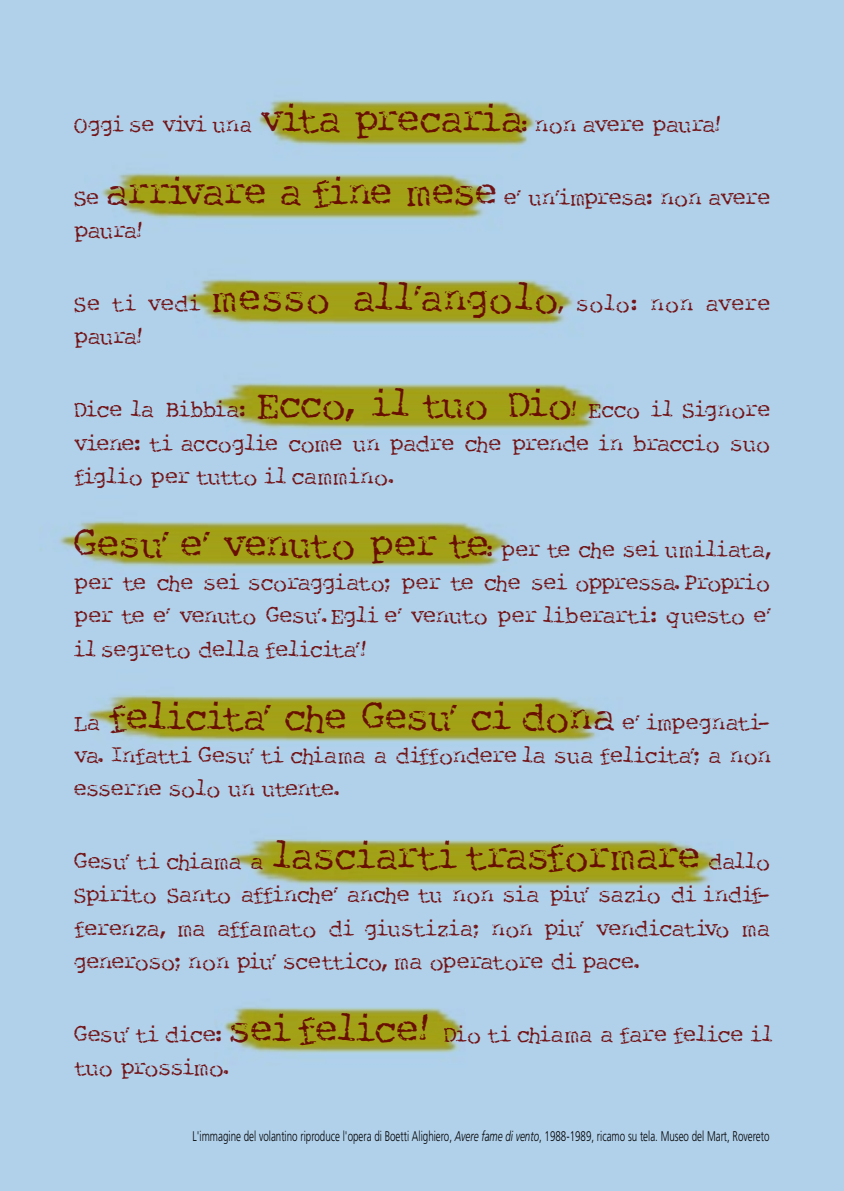
<style>
.page{position:relative;width:844px;height:1191px;background:#fff}
.page>*{position:absolute;margin:0;border:0;box-sizing:border-box;transform-origin:0 0}
.t1{font:42px "Gen X Crumble";letter-spacing:.06em;color:#721417}
.t2{font:24.5px/33.2px "Gen X Crumble";letter-spacing:.06em;color:#721417}
.t3{font:24.5px/33.2px "Gen X Crumble";letter-spacing:.085em;color:#721417}
.t4{font:300 14px "Frutiger";color:#000;scale:.7 1}
.s1{font-size:42px}
.s2{font-size:24.5px}
.s3{font-style:italic}
</style>
<div class="page">
<div style="left:0;top:0;width:843px;height:1191px;background:#b1d1eb"></div>
<img style="left:257px;top:100px;width:278px;height:47px">
<img style="left:101px;top:173px;width:392px;height:46px">
<img style="left:183px;top:279px;width:391px;height:46px">
<img style="left:213px;top:383px;width:391px;height:46px">
<img style="left:40px;top:521px;width:471px;height:47px">
<img style="left:87px;top:695px;width:526px;height:47px">
<img style="left:229px;top:839px;width:492px;height:47px">
<img style="left:214px;top:1007px;width:250px;height:46px">
<p class="t2" style="left:74px;top:108px;width:646px">Oggi se vivi una <span class="s1">vita precaria</span>: non avere paura!</p>
<p class="t2" style="left:74px;top:181px;width:696px">Se <span class="s1">arrivare a fine mese</span> e' un’impresa: non avere paura!</p>
<p class="t3" style="left:74px;top:288px;width:696px">Se ti vedi <span class="s1">messo all’angolo</span>, solo: non avere paura!</p>
<p class="t2" style="left:74px;top:394px;width:696px;text-align:justify">Dice la Bibbia: <span class="s1">Ecco, il tuo Dio</span>! Ecco il Signore viene: ti accoglie come un padre che prende in braccio suo figlio per tutto il cammino.</p>
<p class="t2" style="left:74px;top:533px;width:697px;text-align:justify"><span class="s1">Gesu' e' venuto per te</span>: per te che sei umiliata, per te che sei scoraggiato; per te che sei oppressa. Proprio per te e' venuto Gesu'. Egli e' venuto per liberarti: questo e' il segreto della felicita'!</p>
<h1 class="t1" style="left:74px;top:697px;width:694px"><span class="s2">La</span> felicita' che Gesu' ci dona <span class="s2">e' impegnati-</span></h1>
<p class="t2" style="left:74px;top:739px;width:697px">va. Infatti Gesu' ti chiama a diffondere la sua felicita'; a non esserne solo un utente.</p>
<h1 class="t1" style="left:74px;top:836px;width:696px"><span class="s2">Gesu' ti chiama a</span> lasciarti trasformare <span class="s2">dallo</span></h1>
<p class="t2" style="left:74px;top:879px;width:696px;text-align:justify">Spirito Santo affinche' anche tu non sia piu' sazio di indif&shy;ferenza, ma affamato di giustizia; non piu' vendicativo ma generoso; non piu' scettico, ma operatore di pace.</p>
<p class="t2" style="left:74px;top:1018px;width:698px">Gesu' ti dice: <span class="s1">sei felice!</span> Dio ti chiama a fare felice il tuo prossimo.</p>
<p class="t4" style="left:192px;top:1128px;width:825px">L'immagine del volantino riproduce l'opera di Boetti Alighiero, <span class="s3">Avere fame di vento</span>, 1988-1989, ricamo su tela. Museo del Mart, Rovereto</p>
</div>
